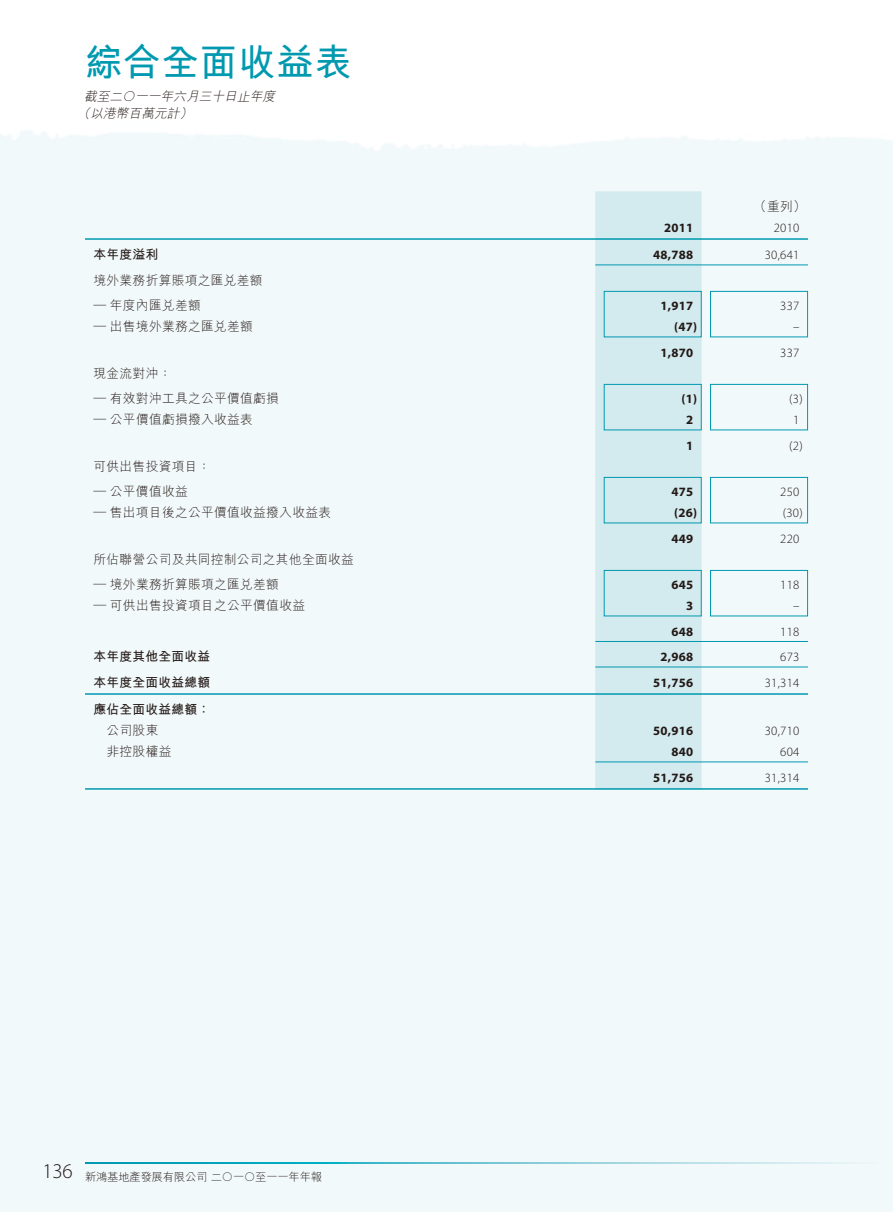
<style>
.page{position:relative;width:893px;height:1212px;background:#fff}
.page>*{position:absolute;margin:0;border:0;box-sizing:border-box;transform-origin:0 0}
.t1{font:37.5px "M Hei HK Bold E Ten B5 H";letter-spacing:.02em;color:#0099b0}
.t2{font:12.75px/25.5px "M Hei HK Light E Ten B5 H";letter-spacing:.02em;color:#231916}
.t3{font:700 12.75px "Myriad Pro";letter-spacing:.02em;color:#231916}
.t4{font:300 12.75px "Myriad Pro";letter-spacing:.02em;color:#231916}
.t5{font:12.75px "M Hei HK Bold E Ten B5 H";letter-spacing:.02em;color:#231916}
.t6{font:italic 12.75px/16.5px "M Hei HK Light E Ten B5 H";color:#231916}
.t7{font:11.25px "M Hei HK Light E Ten B5 H";letter-spacing:-.01em;color:#231916}
</style>
<div class="page">
<div style="left:0;top:130px;width:893px;height:1082px;background:#f2f9fb"></div>
<img style="left:85px;top:1163px;width:808px;height:1px">
<div style="left:595px;top:191px;width:107px;height:597px;background:#d3eaef"></div>
<hr style="left:85px;top:238px;width:723px;height:2px;background:#0099b0">
<hr style="left:595px;top:264px;width:213px;height:1px;background:#0099b0">
<div style="left:604px;top:291px;width:98px;height:46px;border:1px solid #0099b0"></div>
<div style="left:710px;top:291px;width:98px;height:46px;border:1px solid #0099b0"></div>
<div style="left:604px;top:384px;width:98px;height:46px;border:1px solid #0099b0"></div>
<div style="left:710px;top:384px;width:98px;height:46px;border:1px solid #0099b0"></div>
<div style="left:604px;top:477px;width:98px;height:46px;border:1px solid #0099b0"></div>
<div style="left:710px;top:477px;width:98px;height:46px;border:1px solid #0099b0"></div>
<div style="left:604px;top:570px;width:98px;height:46px;border:1px solid #0099b0"></div>
<div style="left:710px;top:570px;width:98px;height:46px;border:1px solid #0099b0"></div>
<hr style="left:595px;top:641px;width:213px;height:1px;background:#0099b0">
<hr style="left:595px;top:667px;width:213px;height:1px;background:#0099b0">
<hr style="left:85px;top:693px;width:723px;height:2px;background:#0099b0">
<hr style="left:595px;top:761px;width:213px;height:1px;background:#0099b0">
<hr style="left:85px;top:788px;width:723px;height:2px;background:#0099b0">
<h1 class="t1" style="left:85px;top:48px;width:269px">綜合全面收益表</h1>
<p class="t6" style="left:78px;top:90px;width:202px;text-indent:6px">截至二○一一年六月三十日止年度（以港幣百萬元計）</p>
<p class="t2" style="left:754px;top:195px;width:53px">（重列）</p>
<p class="t3" style="left:664px;top:223px;width:31px">2011</p>
<p class="t4" style="left:774px;top:223px;width:27px">2010</p>
<p class="t5" style="left:94px;top:250px;width:66px">本年度溢利</p>
<p class="t3" style="left:653px;top:250px;width:41px">48,788</p>
<p class="t4" style="left:765px;top:250px;width:36px">30,641</p>
<p class="t2" style="left:94px;top:269px;width:171px">境外業務折算賬項之匯兌差額─ 年度內匯兌差額</p>
<p class="t3" style="left:660px;top:301px;width:34px">1,917</p>
<p class="t4" style="left:780px;top:301px;width:21px">337</p>
<p class="t2" style="left:94px;top:315px;width:161px">─ 出售境外業務之匯兌差額</p>
<p class="t3" style="left:674px;top:322px;width:24px">(47)</p>
<p class="t4" style="left:793px;top:322px;width:8px">–</p>
<p class="t3" style="left:660px;top:348px;width:34px">1,870</p>
<p class="t4" style="left:780px;top:348px;width:21px">337</p>
<p class="t2" style="left:94px;top:362px;width:187px">現金流對沖：<br>─ 有效對沖工具之公平價值虧損</p>
<p class="t3" style="left:681px;top:394px;width:17px">(1)</p>
<p class="t4" style="left:789px;top:394px;width:15px">(3)</p>
<p class="t2" style="left:94px;top:408px;width:161px">─ 公平價值虧損撥入收益表</p>
<p class="t3" style="left:686px;top:415px;width:9px">2</p>
<p class="t4" style="left:793px;top:415px;width:8px">1</p>
<p class="t3" style="left:686px;top:441px;width:9px">1</p>
<p class="t4" style="left:789px;top:441px;width:15px">(2)</p>
<p class="t2" style="left:94px;top:455px;width:118px">可供出售投資項目：─ 公平價值收益</p>
<p class="t3" style="left:671px;top:487px;width:23px">475</p>
<p class="t4" style="left:780px;top:487px;width:21px">250</p>
<p class="t2" style="left:94px;top:501px;width:239px">─ 售出項目後之公平價值收益撥入收益表</p>
<p class="t3" style="left:674px;top:508px;width:24px">(26)</p>
<p class="t4" style="left:783px;top:508px;width:22px">(30)</p>
<p class="t3" style="left:671px;top:534px;width:23px">449</p>
<p class="t4" style="left:780px;top:534px;width:21px">220</p>
<p class="t2" style="left:94px;top:548px;width:262px">所佔聯營公司及共同控制公司之其他全面收益─ 境外業務折算賬項之匯兌差額</p>
<p class="t3" style="left:671px;top:580px;width:23px">645</p>
<p class="t4" style="left:780px;top:580px;width:21px">118</p>
<p class="t2" style="left:94px;top:594px;width:213px">─ 可供出售投資項目之公平價值收益</p>
<p class="t3" style="left:686px;top:601px;width:9px">3</p>
<p class="t4" style="left:793px;top:601px;width:8px">–</p>
<p class="t3" style="left:671px;top:627px;width:23px">648</p>
<p class="t4" style="left:780px;top:627px;width:21px">118</p>
<p class="t5" style="left:94px;top:652px;width:118px">本年度其他全面收益</p>
<p class="t3" style="left:660px;top:652px;width:34px">2,968</p>
<p class="t4" style="left:780px;top:652px;width:21px">673</p>
<p class="t5" style="left:94px;top:677px;width:118px">本年度全面收益總額</p>
<p class="t3" style="left:653px;top:678px;width:41px">51,756</p>
<p class="t4" style="left:765px;top:678px;width:36px">31,314</p>
<p class="t5" style="left:94px;top:704px;width:118px">應佔全面收益總額：</p>
<p class="t2" style="left:94px;top:719px;width:66px">　公司股東</p>
<p class="t3" style="left:653px;top:726px;width:41px">50,916</p>
<p class="t4" style="left:765px;top:726px;width:36px">30,710</p>
<p class="t2" style="left:94px;top:740px;width:79px">　非控股權益</p>
<p class="t3" style="left:671px;top:747px;width:23px">840</p>
<p class="t4" style="left:780px;top:747px;width:21px">604</p>
<p class="t3" style="left:653px;top:773px;width:41px">51,756</p>
<p class="t4" style="left:765px;top:773px;width:36px">31,314</p>
<p class="t7" style="left:43px;top:1172px;width:281px"><sup>136</sup> 新鴻基地產發展有限公司二○一○至一一年年報</p>
</div>
